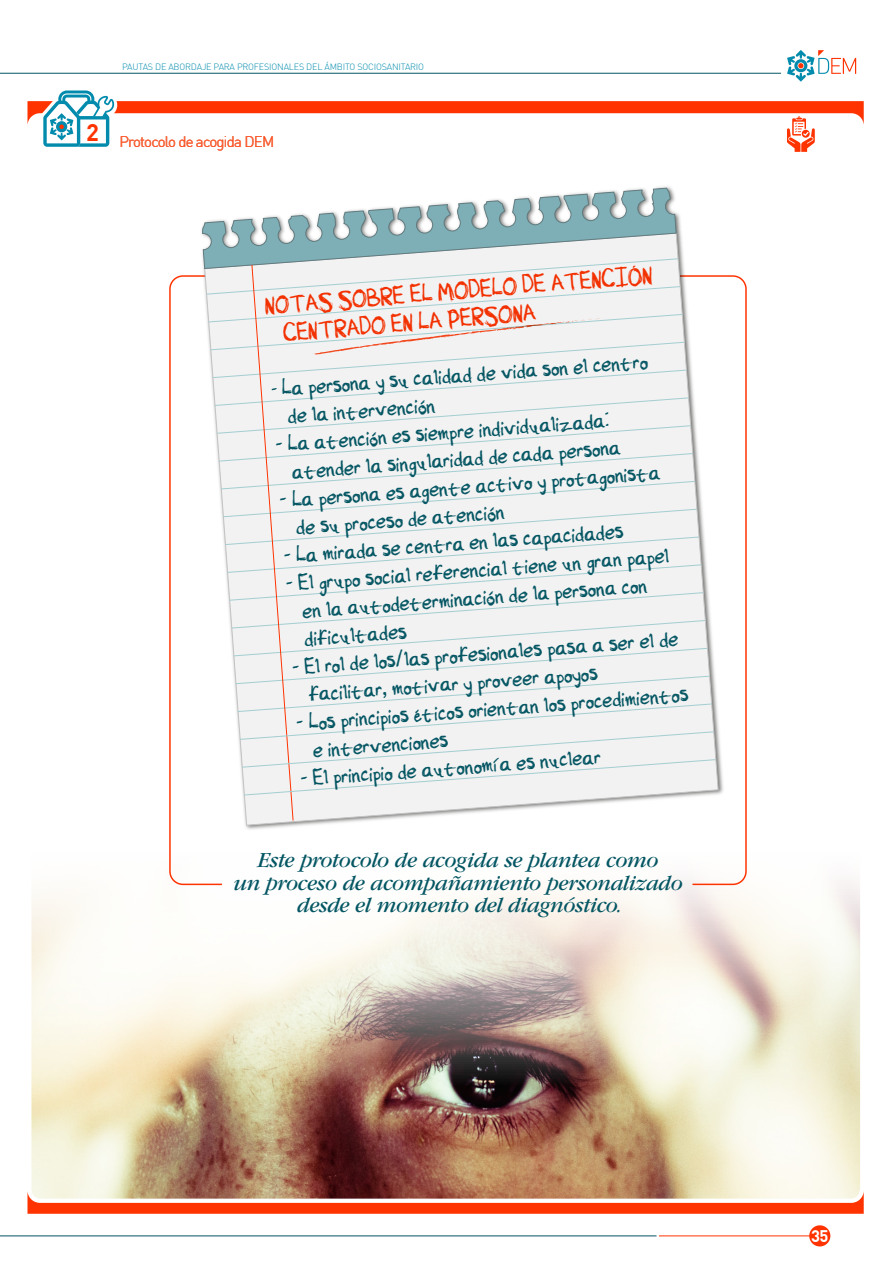
<style>
.page{position:relative;width:893px;height:1263px;background:#fff}
.page>*{position:absolute;margin:0;border:0;box-sizing:border-box;transform-origin:0 0}
.t1{font:23.25px/27.5px "Sketchy";color:#f30}
.t2{font:italic 22.5px/22.5px "Garamond";letter-spacing:-.02em;color:#045663;text-align:center}
.t3{font:21px/28.3px "Sketchy";color:#045663}
.t4{font:700 16.5px "DIN Pro";color:#fff}
.t5{font:300 15px "DIN Pro";letter-spacing:-.05em;color:#e65f2a}
.t6{font:300 9px "DIN Pro";letter-spacing:-.02em;color:#028bad}
.s1{font-size:17.7px}
</style>
<div class="page">
<img style="left:31px;top:1116px;width:829px;height:74px">
<img style="left:31px;top:874px;width:829px;height:242px">
<hr style="left:0;top:1235px;width:656px;height:1px;background:#045663">
<hr style="left:659px;top:1235px;width:161px;height:1px;background:#f30">
<hr style="left:0;top:73px;width:781px;height:1px;background:#045663">
<svg style="left:787px;top:50px;width:69px;height:32px"></svg>
<div style="left:809px;top:1225px;width:21px;height:21px;background:#f30;border-radius:50%"></div>
<svg style="left:28px;top:1190px;width:836px;height:24px;background:#e67c5c"></svg>
<svg style="left:28px;top:90px;width:836px;height:62px"></svg>
<svg style="left:202px;top:188px;width:514px;height:633px"></svg>
<p class="t6" style="left:122px;top:61px;width:303px">PAUTAS DE ABORDAJE PARA PROFESIONALES DEL ÁMBITO SOCIOSANITARIO</p>
<p class="t5" style="left:86px;top:132px;width:190px"><sup>2</sup> Protocolo de acogida DEM</p>
<p class="t1" style="left:280px;top:295px;width:374px;text-indent:-16px;rotate:-5deg">NOTAS SOBRE EL MODELO DE ATENCIÓN<br>CENTRADO EN LA PERSONA</p>
<p class="t3" style="left:285px;top:375px;width:365px;text-indent:-15px;rotate:-4deg"><span class="s1">-</span> La persona y su calidad de vida son el centro de la intervención</p>
<p class="t3" style="left:289px;top:431px;width:331px;line-height:27.9px;text-indent:-15px;rotate:-4deg">- La atención es siempre individualizada: atender la singularidad de cada persona</p>
<p class="t3" style="left:293px;top:486px;width:369px;text-indent:-15px;rotate:-4deg">- La persona es agente activo y protagonista de su proceso de atención</p>
<p class="t3" style="left:283px;top:543px;width:342px;rotate:-4deg">- La mirada se centra en las capacidades</p>
<p class="t3" style="left:300px;top:570px;width:371px;text-indent:-15px;rotate:-4deg">- El grupo social referencial tiene un gran papel en la autodeterminación de la persona con dificultades</p>
<p class="t3" style="left:306px;top:654px;width:374px;text-indent:-15px;rotate:-4deg">- El rol de los/las profesionales pasa a ser el de facilitar, motivar y proveer apoyos</p>
<p class="t3" style="left:310px;top:709px;width:380px;text-indent:-15px;rotate:-4deg">- Los principios éticos orientan los procedimientos e intervenciones</p>
<p class="t3" style="left:300px;top:766px;width:303px;rotate:-4deg">- El principio de autonomía es nuclear</p>
<p class="t2" style="left:233px;top:849px;width:451px">Este protocolo de acogida se plantea como<br>un proceso de acompañamiento personalizado desde el momento del diagnóstico.</p>
<p class="t4" style="left:811px;top:1225px;width:19px">35</p>
</div>
